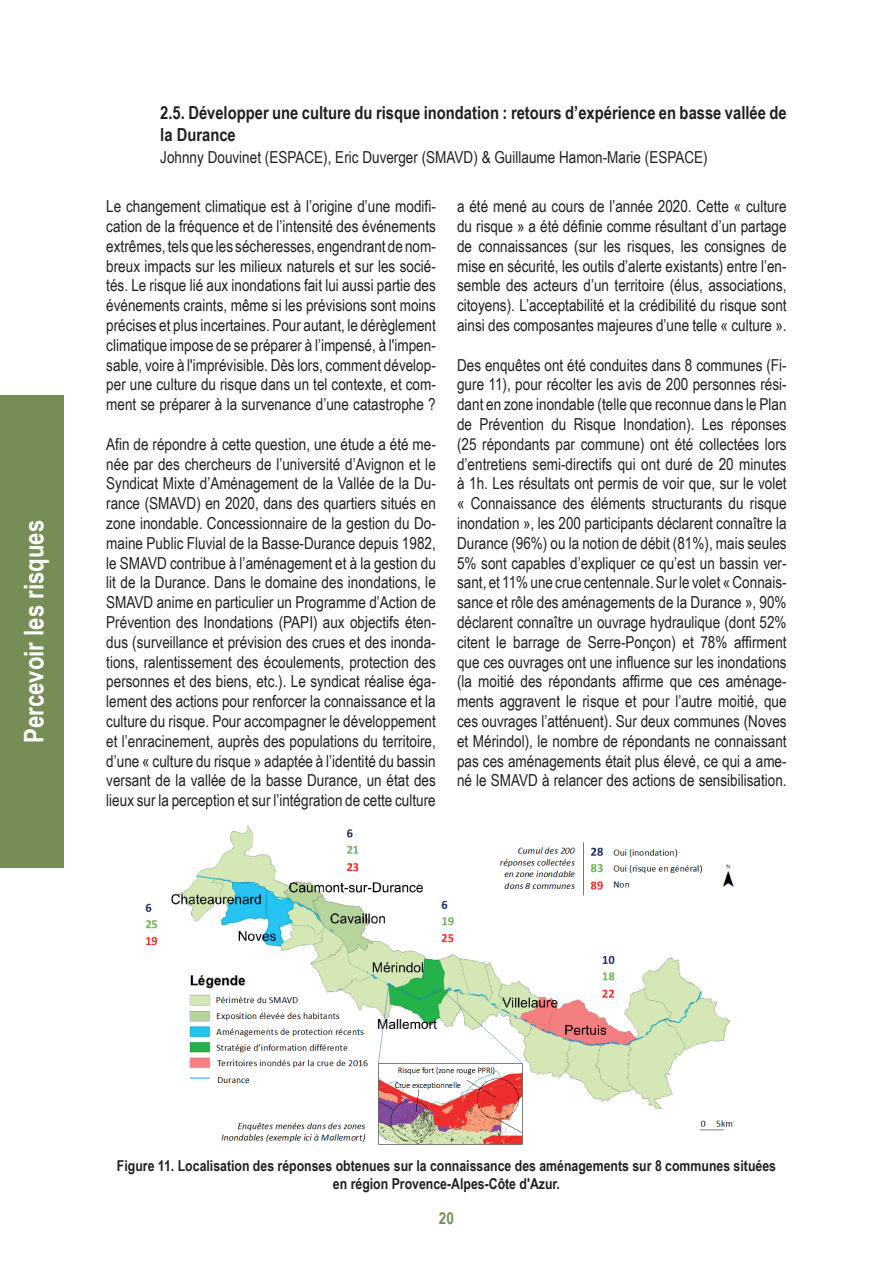
<style>
.page{position:relative;width:893px;height:1263px;background:#fff}
.page>*{position:absolute;margin:0;border:0;box-sizing:border-box;transform-origin:0 0}
.t1{font:700 27px "Arial Narrow";color:#fff}
.t2{font:700 18px/21.6px "Arial Narrow";color:#231f20}
.t3{font:16.5px/19.8px "Arial Narrow";color:#231f20;text-align:justify}
.t4{font:700 16.5px "Arial Narrow";color:#768e56}
.t5{font:700 15px/18px "Arial Narrow";color:#231f20;text-align:center}
</style>
<div class="page">
<img style="left:145px;top:825px;width:589px;height:320px">
<div style="left:0;top:395px;width:64px;height:472px;background:#768e56"></div>
<h1 class="t1" style="left:3px;top:743px;width:224px;rotate:-90deg">Percevoir les risques</h1>
<h1 class="t1" style="left:14px;top:743px;width:224px;rotate:-90deg">Percevoir les risques</h1>
<p class="t2" style="left:160px;top:101px;width:628px">2.5. Développer une culture du risque inondation : retours d’expérience en basse vallée de la Durance</p>
<p class="t3" style="left:160px;top:146px;width:549px">Johnny Douvinet (ESPACE), Eric Duverger (SMAVD) &amp; Guillaume Hamon-Marie (ESPACE)</p>
<p class="t3" style="left:106px;top:196px;width:331px">Le changement climatique est à l’origine d’une modifi&shy;cation de la fréquence et de l’intensité des événements extrêmes, tels que les sécheresses, engendrant de nom&shy;breux impacts sur les milieux naturels et sur les socié&shy;tés. Le risque lié aux inondations fait lui aussi partie des événements craints, même si les prévisions sont moins précises et plus incertaines. Pour autant, le dérèglement climatique impose de se préparer à l’impensé, à l'impen&shy;sable, voire à l'imprévisible. Dès lors, comment dévelop&shy;per une culture du risque dans un tel contexte, et com&shy;ment se préparer à la survenance d’une catastrophe ?</p>
<p class="t3" style="left:106px;top:433px;width:331px">Afin de répondre à cette question, une étude a été me&shy;née par des chercheurs de l’université d’Avignon et le Syndicat Mixte d’Aménagement de la Vallée de la Du&shy;rance (SMAVD) en 2020, dans des quartiers situés en zone inondable. Concessionnaire de la gestion du Do&shy;maine Public Fluvial de la Basse-Durance depuis 1982, le SMAVD contribue à l’aménagement et à la gestion du lit de la Durance. Dans le domaine des inondations, le SMAVD anime en particulier un Programme d’Action de Prévention des Inondations (PAPI) aux objectifs éten&shy;dus (surveillance et prévision des crues et des inonda&shy;tions, ralentissement des écoulements, protection des personnes et des biens, etc.). Le syndicat réalise éga&shy;lement des actions pour renforcer la connaissance et la culture du risque. Pour accompagner le développement et l’enracinement, auprès des populations du territoire, d’une « culture du risque » adaptée à l’identité du bassin versant de la vallée de la basse Durance, un état des lieux sur la perception et sur l’intégration de cette culture</p>
<p class="t3" style="left:457px;top:196px;width:331px">a été mené au cours de l’année 2020. Cette « culture du risque » a été définie comme résultant d’un partage de connaissances (sur les risques, les consignes de mise en sécurité, les outils d’alerte existants) entre l’en&shy;semble des acteurs d’un territoire (élus, associations, citoyens). L’acceptabilité et la crédibilité du risque sont ainsi des composantes majeures d’une telle « culture ».</p>
<p class="t3" style="left:457px;top:354px;width:331px">Des enquêtes ont été conduites dans 8 communes (Fi&shy;gure 11), pour récolter les avis de 200 personnes rési&shy;dant en zone inondable (telle que reconnue dans le Plan de Prévention du Risque Inondation). Les réponses (25 répondants par commune) ont été collectées lors d’entretiens semi-directifs qui ont duré de 20 minutes à 1h. Les résultats ont permis de voir que, sur le volet « Connaissance des éléments structurants du risque inondation », les 200 participants déclarent connaître la Durance (96%) ou la notion de débit (81%), mais seules 5% sont capables d’expliquer ce qu’est un bassin ver&shy;sant, et 11% une crue centennale. Sur le volet « Connais&shy;sance et rôle des aménagements de la Durance », 90% déclarent connaître un ouvrage hydraulique (dont 52% citent le barrage de Serre-Ponçon) et 78% affirment que ces ouvrages ont une influence sur les inondations (la moitié des répondants affirme que ces aménage&shy;ments aggravent le risque et pour l’autre moitié, que ces ouvrages l’atténuent). Sur deux communes (Noves et Mérindol), le nombre de répondants ne connaissant pas ces aménagements était plus élevé, ce qui a ame&shy;né le SMAVD à relancer des actions de sensibilisation.</p>
<p class="t5" style="left:117px;top:1155px;width:661px">Figure 11. Localisation des réponses obtenues sur la connaissance des aménagements sur 8 communes situées en région Provence-Alpes-Côte d'Azur.</p>
<p class="t4" style="left:439px;top:1205px;width:17px">20</p>
</div>
